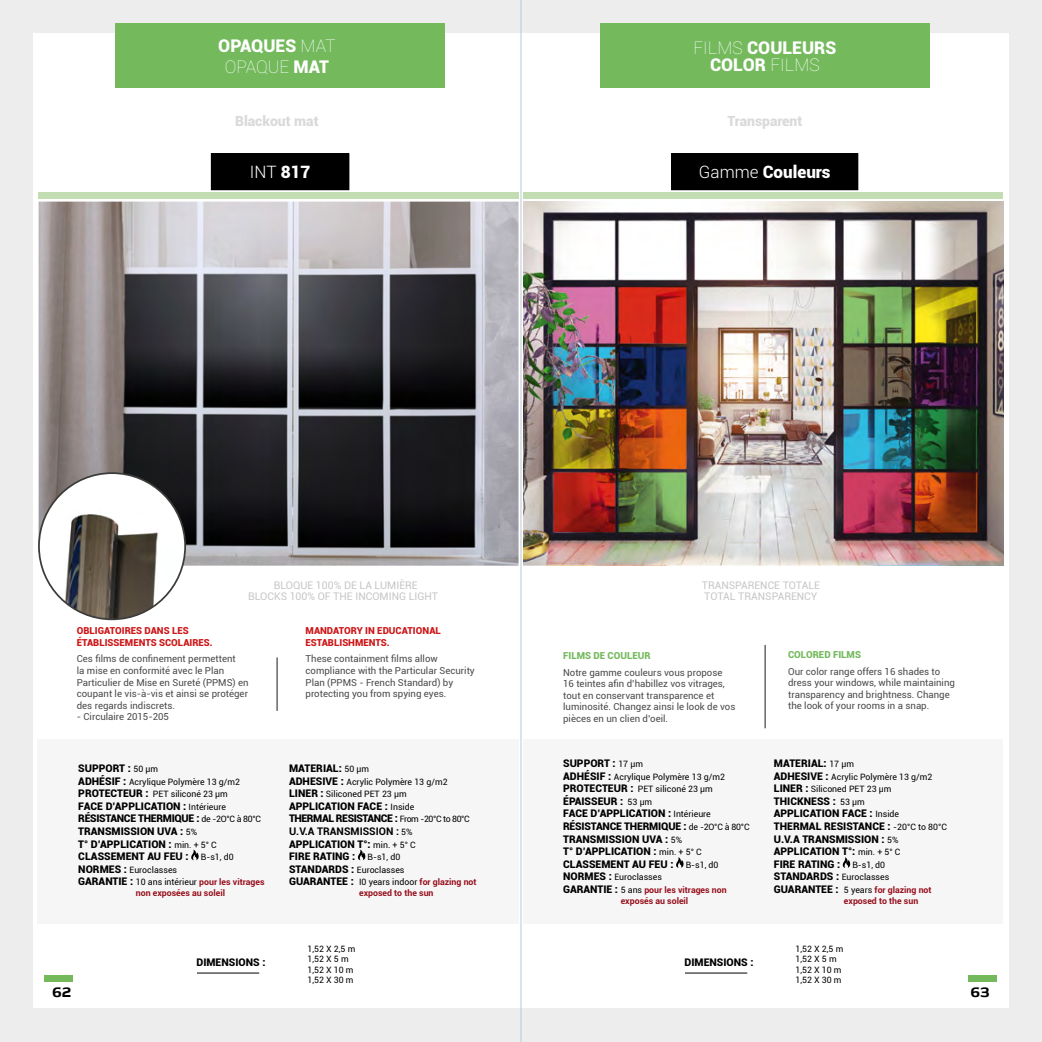
<style>
.page{position:relative;width:1042px;height:1042px;background:#fff}
.page>*{position:absolute;margin:0;border:0;box-sizing:border-box;transform-origin:0 0}
.t1{font:900 17.5px/21px "Roboto";color:#fff;text-align:center}
.t2{font:900 16.97px "Roboto";color:#fff}
.t3{font:300 16.97px "Roboto";color:#fff}
.t4{font:900 14px "Roboto";color:#dadada}
.t5{font:700 14px "Gomme Sans W04";color:#000}
.t6{font:900 10.5px/12.6px "Roboto";color:#000}
.t7{font:10.5px/10.5px "Roboto";color:#c6c6c6;text-align:center}
.t8{font:9.62px/11.5px "Roboto";color:#4a4a49}
.t9{font:900 9.62px/11.5px "Roboto";color:#cd1719}
.t10{font:900 9.62px "Roboto";color:#74ba5d}
.t11{font:8.75px/10.5px "Roboto";color:#000}
.t12{font:700 8.75px/12.6px "Roboto";color:#960e1b}
.s1{font-weight:100}
.s2{font-weight:900}
.s3{font-weight:300}
.s4{font-weight:400;font-size:8.75px}
.s5{font-weight:900;font-size:10.5px}
.s6{font-weight:700;color:#960e1b}
.s7{font-weight:700}
.s8{font-weight:900;font-size:10.5px;color:#000}
.s9{font-weight:400;color:#000}
.s10{font-weight:700;font-size:8.75px;color:#960e1b}
</style>
<div class="page">
<div style="left:496px;top:1008px;width:546px;height:34px;background:#ededed"></div>
<div style="left:496px;top:0;width:546px;height:34px;background:#ededed"></div>
<div style="left:1002px;top:1px;width:40px;height:1040px;background:#ededed"></div>
<div style="left:496px;top:34px;width:512px;height:974px;background:#fff"></div>
<div style="left:969px;top:975px;width:28px;height:6px;background:#74ba5d"></div>
<div style="left:0;top:1008px;width:546px;height:34px;background:#ededed"></div>
<div style="left:0;top:0;width:546px;height:34px;background:#ededed"></div>
<div style="left:0;top:20px;width:40px;height:1022px;background:#ededed"></div>
<div style="left:33px;top:34px;width:513px;height:974px;background:#fff"></div>
<div style="left:45px;top:975px;width:28px;height:6px;background:#74ba5d"></div>
<div style="left:37px;top:739px;width:481px;height:184px;background:#f6f6f6"></div>
<hr style="left:277px;top:657px;width:1px;height:54px;background:#161c23">
<img style="left:39px;top:202px;width:479px;height:364px">
<div style="left:116px;top:23px;width:329px;height:65px;background:#74ba5d"></div>
<img style="left:39px;top:473px;width:146px;height:146px;border-radius:73px">
<div style="left:211px;top:154px;width:138px;height:36px;background:#000"></div>
<div style="left:211px;top:153px;width:138px;height:37px;border:1px solid #000"></div>
<svg style="left:191px;top:849px;width:8px;height:11px"></svg>
<svg style="left:358px;top:849px;width:7px;height:11px"></svg>
<hr style="left:197px;top:972px;width:62px;height:1px;background:#000">
<hr style="left:521px;top:0;width:1px;height:1042px;background:#b6c9d5">
<div style="left:523px;top:739px;width:480px;height:184px;background:#f6f6f6"></div>
<hr style="left:764px;top:645px;width:1px;height:83px;background:#161c23">
<img style="left:523px;top:202px;width:480px;height:364px">
<div style="left:600px;top:23px;width:329px;height:65px;background:#74ba5d"></div>
<div style="left:671px;top:154px;width:187px;height:36px;background:#000"></div>
<div style="left:671px;top:153px;width:187px;height:37px;border:1px solid #000"></div>
<div style="left:523px;top:193px;width:480px;height:6px;background:#c2ddb2"></div>
<svg style="left:676px;top:857px;width:7px;height:11px"></svg>
<svg style="left:842px;top:857px;width:8px;height:11px"></svg>
<hr style="left:685px;top:972px;width:62px;height:1px;background:#000">
<div style="left:38px;top:193px;width:480px;height:6px;background:#c2ddb2"></div>
<h1 class="t1" style="left:218px;top:34px;width:119px">OPAQUES <span class="s1">MAT<br>OPAQUE</span> MAT</h1>
<h1 class="t1" style="left:693px;top:38px;width:144px;line-height:17.5px"><span class="s1">FILMS</span> COULEURS<br>COLOR <span class="s1">FILMS</span></h1>
<h3 class="t4" style="left:235px;top:111px;width:85px">Blackout mat</h3>
<h3 class="t4" style="left:727px;top:111px;width:77px">Transparent</h3>
<h2 class="t3" style="left:250px;top:160px;width:62px">INT <span class="s2">817</span></h2>
<h2 class="t2" style="left:699px;top:160px;width:133px"><span class="s3">Gamme</span> Couleurs</h2>
<p class="t7" style="left:248px;top:580px;width:192px">BLOQUE 100% DE LA LUMIÈRE<br>BLOCKS 100% OF THE INCOMING LIGHT</p>
<p class="t9" style="left:77px;top:625px;width:137px">OBLIGATOIRES DANS LES<br>ÉTABLISSEMENTS SCOLAIRES.</p>
<p class="t8" style="left:77px;top:653px;width:173px">Ces films de confinement permettent<br>la mise en conformité avec le Plan Particulier de Mise en Sureté (PPMS) en coupant le vis-à-vis et ainsi se protéger des regards indiscrets.</p>
<p class="t8" style="left:77px;top:710px;width:94px">- Circulaire 2015-205</p>
<p class="t6" style="left:78px;top:761px;width:81px">SUPPORT : <span class="s4">50 μm</span></p>
<p class="t11" style="left:78px;top:775px;width:163px;line-height:12.6px"><span class="s5">ADHÉSIF :</span> Acrylique Polymère 13 g/m2<br><span class="s5">PROTECTEUR :</span> PET siliconé 23 μm</p>
<p class="t6" style="left:78px;top:799px;width:184px">FACE D’APPLICATION : <span class="s4">Intérieure<br></span>RÉSISTANCE THERMIQUE : <span class="s4">de -2O°C à 80°C<br></span>TRANSMISSION UVA : <span class="s4">5%<br></span>T° D’APPLICATION : <span class="s4">min. + 5° C<br></span>CLASSEMENT AU FEU : <span class="s4">B-s1, d0</span></p>
<p class="t11" style="left:78px;top:863px;width:188px;line-height:12.6px"><span class="s5">NORMES :</span> Euroclasses<br><span class="s5">GARANTIE :</span> 10 ans intérieur <span class="s6">pour les vitrages</span></p>
<p class="t12" style="left:136px;top:886px;width:91px">non exposées au soleil</p>
<p class="t6" style="left:196px;top:955px;width:71px">DIMENSIONS :</p>
<p class="t9" style="left:305px;top:625px;width:137px">MANDATORY IN EDUCATIONAL<br>ESTABLISHMENTS.</p>
<p class="t8" style="left:305px;top:653px;width:171px">These containment films allow compliance with the Particular Security Plan (PPMS - French Standard) by protecting you from spying eyes.</p>
<p class="t6" style="left:289px;top:761px;width:82px">MATERIAL: <span class="s4">50 μm</span></p>
<p class="t11" style="left:289px;top:775px;width:160px;line-height:12.6px"><span class="s5">ADHESIVE :</span> Acrylic Polymère 13 g/m2<br><span class="s5">LINER :</span> Siliconed PET 23 μm</p>
<p class="t6" style="left:289px;top:799px;width:182px">APPLICATION FACE : <span class="s4">Inside<br></span>THERMAL RESISTANCE : <span class="s4">From -20°C to 80°C<br></span><span class="s7">U.V.A TRANSMISSION :</span> <span class="s4">5%<br></span>APPLICATION T°: <span class="s4">min. + 5° C<br></span>FIRE RATING : <span class="s4">B-s1, d0</span></p>
<p class="t11" style="left:289px;top:863px;width:189px;line-height:12.6px"><span class="s5">STANDARDS :</span> Euroclasses<br><span class="s5">GUARANTEE :</span> I0 years indoor <span class="s6">for glazing not</span></p>
<p class="t12" style="left:359px;top:886px;width:76px">exposed to the sun</p>
<p class="t11" style="left:307px;top:943px;width:49px">1,52 X 2,5 m<br>1,52 X 5 m<br>1,52 X 10 m<br>1,52 X 30 m</p>
<p class="t7" style="left:702px;top:580px;width:120px;text-align:left">TRANSPARENCE TOTALE<br>TOTAL TRANSPARENCY</p>
<p class="t10" style="left:563px;top:649px;width:89px">FILMS DE COULEUR</p>
<p class="t8" style="left:563px;top:666px;width:174px">Notre gamme couleurs vous propose 16 teintes afin d’habillez vos vitrages, tout en conservant transparence et luminosité. Changez ainsi le look de vos pièces en un clien d’oeil.</p>
<p class="t6" style="left:563px;top:756px;width:81px">SUPPORT : <span class="s4">17 μm</span></p>
<p class="t11" style="left:563px;top:770px;width:163px;line-height:12.6px"><span class="s5">ADHÉSIF :</span> Acrylique Polymère 13 g/m2<br><span class="s5">PROTECTEUR :</span> PET siliconé 23 μm</p>
<p class="t6" style="left:563px;top:794px;width:188px">ÉPAISSEUR : <span class="s4">53 μm<br></span>FACE D’APPLICATION : <span class="s4">Intérieure<br></span>RÉSISTANCE THERMIQUE : <span class="s4">de -2O°C à 80°C<br></span>TRANSMISSION UVA : <span class="s4">5%<br></span>T° D’APPLICATION : <span class="s4">min. + 5° C<br></span>CLASSEMENT AU FEU : <span class="s4">B-s1, d0</span></p>
<p class="t12" style="left:563px;top:870px;width:165px"><span class="s8">NORMES :</span> <span class="s9">Euroclasses<br></span><span class="s8">GARANTIE :</span> <span class="s9">5 ans</span> pour les vitrages non</p>
<p class="t12" style="left:621px;top:894px;width:69px">exposés au soleil</p>
<p class="t6" style="left:684px;top:955px;width:71px">DIMENSIONS :</p>
<p class="t10" style="left:788px;top:648px;width:74px">COLORED FILMS</p>
<p class="t8" style="left:788px;top:665px;width:168px">Our color range offers 16 shades to dress your windows, while maintaining transparency and brightness. Change the look of your rooms in a snap.</p>
<p class="t6" style="left:774px;top:756px;width:82px">MATERIAL: <span class="s4">17 μm</span></p>
<p class="t11" style="left:774px;top:770px;width:160px;line-height:12.6px"><span class="s5">ADHESIVE :</span> Acrylic Polymère 13 g/m2<br><span class="s5">LINER :</span> Siliconed PET 23 μm</p>
<p class="t6" style="left:774px;top:794px;width:174px">THICKNESS : <span class="s4">53 μm<br></span>APPLICATION FACE : <span class="s4">Inside<br></span>THERMAL RESISTANCE : <span class="s4">-20°C to 80°C<br></span>U.V.A TRANSMISSION : <span class="s4">5%<br></span>APPLICATION T°: <span class="s4">min. + 5° C<br></span>FIRE RATING : <span class="s4">B-s1, d0</span></p>
<p class="t6" style="left:774px;top:870px;width:159px">STANDARDS : <span class="s4">Euroclasses<br></span>GUARANTEE : <span class="s4">5 years</span> <span class="s10">for glazing not</span></p>
<p class="t12" style="left:844px;top:894px;width:76px">exposed to the sun</p>
<p class="t11" style="left:795px;top:943px;width:49px">1,52 X 2,5 m<br>1,52 X 5 m<br>1,52 X 10 m<br>1,52 X 30 m</p>
<h3 class="t5" style="left:52px;top:981px;width:21px">62</h3>
<h3 class="t5" style="left:970px;top:981px;width:21px">63</h3>
</div>
